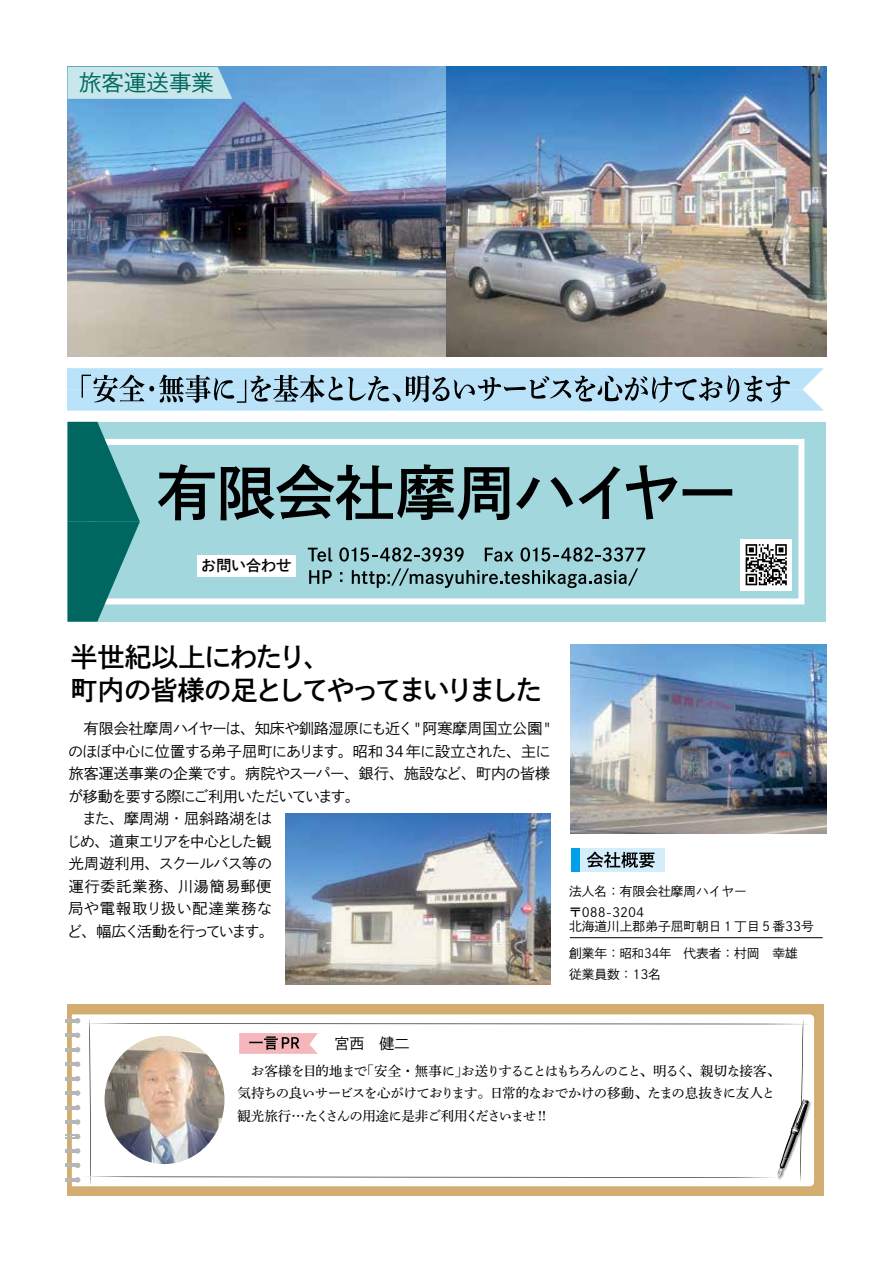
<style>
.page{position:relative;width:893px;height:1263px;background:#fff}
.page>*{position:absolute;margin:0;border:0;box-sizing:border-box;transform-origin:0 0}
.t1{font:27px/33px "Shuei Go Kin Std B";letter-spacing:-.07em;color:#000}
.t2{font:22.5px "Shuei Go Kin Std L";color:#006660}
.t3{font:15px/22.5px "Shuei Go Kin Std L";letter-spacing:-.03em;color:#000}
.t4{font:15px "Shuei Go Kin Std B";letter-spacing:.005em;color:#000}
.t5{font:13.5px/22.5px "Shuei Min Pro M";letter-spacing:-.05em;color:#000}
.t6{font:13.5px "Shuei Min Pro M";letter-spacing:-.105em;color:#000}
.t7{font:12.75px/20.7px "Shuei Go Kin Std L";color:#000}
</style>
<div class="page">
<div style="left:67px;top:1005px;width:757px;height:191px;background:#d3ac6f"></div>
<svg style="left:72px;top:1014px;width:742px;height:172px;background:#f9f4ec"></svg>
<img style="left:811px;top:1098px;width:2px;height:84px">
<div style="left:68px;top:422px;width:758px;height:200px;background:#a1d7dd"></div>
<div style="left:89px;top:439px;width:715px;height:165px;border:6px solid #fff"></div>
<img style="left:285px;top:814px;width:265px;height:171px">
<svg style="left:67px;top:368px;width:757px;height:43px;background:#a2c4d7"></svg>
<svg style="left:68px;top:422px;width:72px;height:200px"></svg>
<img style="left:571px;top:645px;width:255px;height:188px">
<img style="left:67px;top:67px;width:759px;height:289px">
<svg style="left:158px;top:464px;width:57px;height:56px"></svg>
<svg style="left:221px;top:464px;width:288px;height:56px"></svg>
<svg style="left:516px;top:477px;width:57px;height:32px"></svg>
<svg style="left:579px;top:466px;width:41px;height:53px"></svg>
<svg style="left:626px;top:465px;width:51px;height:55px"></svg>
<svg style="left:683px;top:489px;width:49px;height:7px"></svg>
<div style="left:572px;top:848px;width:92px;height:23px;background:#d3edfb"></div>
<div style="left:572px;top:848px;width:8px;height:23px;background:#00a0e9"></div>
<svg style="left:587px;top:851px;width:68px;height:17px"></svg>
<svg style="left:65px;top:1017px;width:746px;height:169px;background:#f3f1ef"></svg>
<hr style="left:570px;top:937px;width:253px;height:1px;background:#000">
<div style="left:197px;top:555px;width:99px;height:22px;background:#fff"></div>
<svg style="left:308px;top:548px;width:24px;height:14px"></svg>
<svg style="left:339px;top:547px;width:125px;height:15px"></svg>
<svg style="left:485px;top:548px;width:28px;height:14px"></svg>
<svg style="left:521px;top:547px;width:124px;height:15px"></svg>
<svg style="left:309px;top:570px;width:23px;height:14px"></svg>
<svg style="left:340px;top:572px;width:2px;height:10px"></svg>
<svg style="left:352px;top:568px;width:286px;height:20px"></svg>
<svg style="left:68px;top:67px;width:164px;height:32px;background:#c2e3e9"></svg>
<div style="left:741px;top:539px;width:51px;height:51px;background:#fff"></div>
<svg style="left:746px;top:544px;width:41px;height:41px"></svg>
<h2 class="t2" style="left:79px;top:68px;width:136px">旅客運送事業</h2>
<p class="t4" style="left:201px;top:555px;width:92px">お問い合わせ</p>
<h1 class="t1" style="left:71px;top:640px;width:474px">半世紀以上にわたり、<br>町内の皆様の足としてやってまいりました</h1>
<p class="t3" style="left:67px;top:717px;width:486px;text-indent:17px">有限会社摩周ハイヤーは、知床や釧路湿原にも近く"阿寒摩周国立公園"のほぼ中心に位置する弟子屈町にあります。昭和34年に設立された、主に旅客運送事業の企業です。病院やスーパー、銀行、施設など、町内の皆様が移動を要する際にご利用いただいています。<br>　また、摩周湖・屈斜路湖をは<br>じめ、道東エリアを中心とした観<br>光周遊利用、スクールバス等の<br>運行委託業務、川湯簡易郵便<br>局や電報取り扱い配達業務な<br>ど、幅広く活動を行っています。</p>
<p class="t7" style="left:569px;top:881px;width:179px">法人名：有限会社摩周ハイヤー〒088-3204</p>
<p class="t7" style="left:569px;top:912px;width:246px;line-height:27.6px">北海道川上郡弟子屈町朝日１丁目５番33号創業年：昭和34年　代表者：村岡　幸雄</p>
<p class="t7" style="left:569px;top:964px;width:94px">従業員数：13名</p>
<p class="t3" style="left:335px;top:1031px;width:76px">宮西　健二</p>
<p class="t5" style="left:237px;top:1059px;width:539px">　お客様を目的地まで<br>気持ちの良いサービスを心がけております。日常的なおでかけの移動、たまの息抜きに友人と観光旅行…たくさんの用途に是非ご利用くださいませ !!</p>
<p class="t6" style="left:361px;top:1061px;width:330px">「安全・無事にお送りすることはもちろんのこと、明るく</p>
<p class="t5" style="left:686px;top:1059px;width:95px">、親切な接客、</p>
<p class="t5" style="left:455px;top:1059px;width:15px">」</p>
</div>
